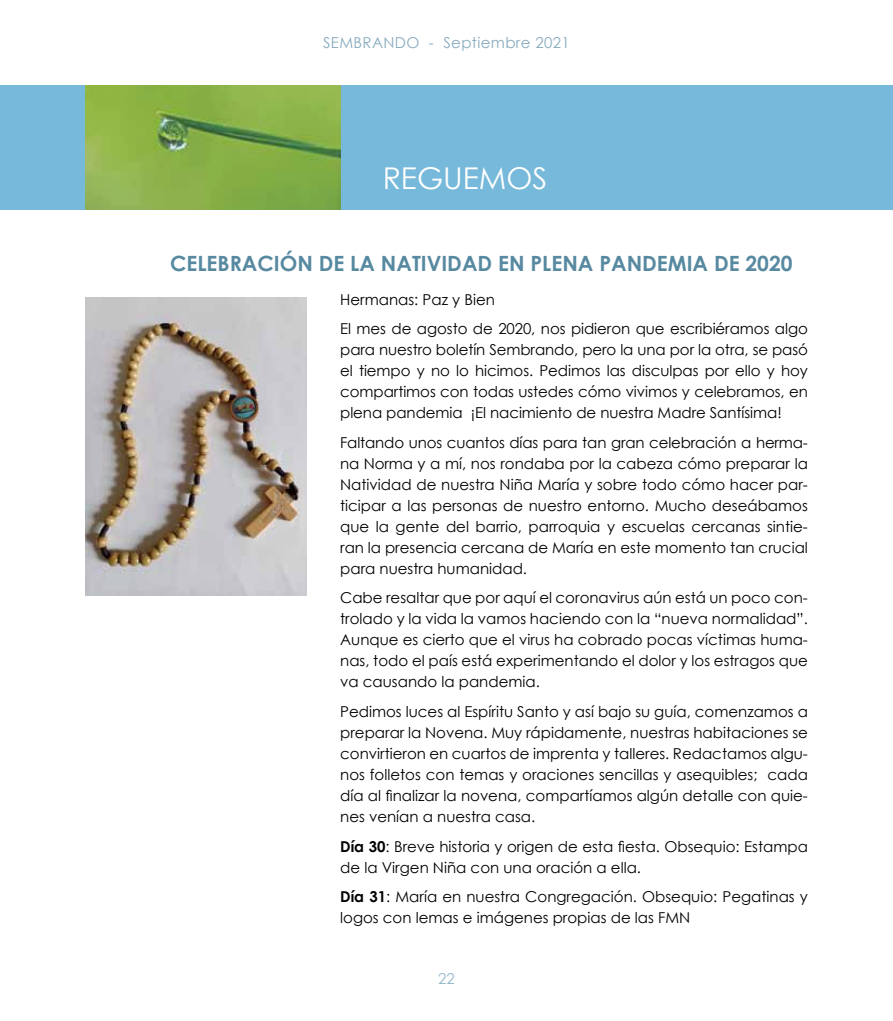
<style>
.page{position:relative;width:893px;height:1021px;background:#fff}
.page>*{position:absolute;margin:0;border:0;box-sizing:border-box;transform-origin:0 0}
.t1{font:30px "Century Gothic";color:#fff}
.t2{font:700 21px "Century Gothic";color:#5789a0}
.t3{font:15px/21px "Century Gothic";color:#000;text-align:justify}
.t4{font:15px "Century Gothic";letter-spacing:.025em;color:#87abbe}
.t5{font:15px "Century Gothic";color:#91b7cc}
.s1{font-weight:700}
</style>
<div class="page">
<div style="left:0;top:85px;width:893px;height:125px;background:#76b9da"></div>
<img style="left:85px;top:85px;width:255px;height:125px">
<img style="left:85px;top:298px;width:221px;height:297px">
<p class="t4" style="left:323px;top:32px;width:248px">SEMBRANDO - Septiembre 2021</p>
<h1 class="t1" style="left:383px;top:157px;width:166px">REGUEMOS</h1>
<h2 class="t2" style="left:170px;top:247px;width:624px">CELEBRACIÓN DE LA NATIVIDAD EN PLENA PANDEMIA DE 2020</h2>
<p class="t3" style="left:340px;top:284px;width:469px;line-height:29.5px">Hermanas: Paz y Bien<br>El mes de agosto de 2020, nos pidieron que escribiéramos algo</p>
<p class="t3" style="left:340px;top:339px;width:469px">para nuestro boletín Sembrando, pero la una por la otra, se pasó el tiempo y no lo hicimos. Pedimos las disculpas por ello y hoy compartimos con todas ustedes cómo vivimos y celebramos, en plena pandemia ¡El nacimiento de nuestra Madre Santísima!</p>
<p class="t3" style="left:340px;top:431px;width:469px">Faltando unos cuantos días para tan gran celebración a herma&shy;na Norma y a mí, nos rondaba por la cabeza cómo preparar la Natividad de nuestra Niña María y sobre todo cómo hacer par&shy;ticipar a las personas de nuestro entorno. Mucho deseábamos que la gente del barrio, parroquia y escuelas cercanas sintie&shy;ran la presencia cercana de María en este momento tan crucial para nuestra humanidad.</p>
<p class="t3" style="left:340px;top:587px;width:469px">Cabe resaltar que por aquí el coronavirus aún está un poco con&shy;trolado y la vida la vamos haciendo con la “nueva normalidad”.<br>Aunque es cierto que el virus ha cobrado pocas víctimas huma&shy;nas, todo el país está experimentando el dolor y los estragos que va causando la pandemia.</p>
<p class="t3" style="left:340px;top:700px;width:469px">Pedimos luces al Espíritu Santo y así bajo su guía, comenzamos a preparar la Novena. Muy rápidamente, nuestras habitaciones se convirtieron en cuartos de imprenta y talleres. Redactamos algu&shy;nos folletos con temas y oraciones sencillas y asequibles; cada día al finalizar la novena, compartíamos algún detalle con quie&shy;nes venían a nuestra casa.</p>
<p class="t3" style="left:340px;top:835px;width:469px"><span class="s1">Día 30</span>: Breve historia y origen de esta fiesta. Obsequio: Estampa de la Virgen Niña con una oración a ella.</p>
<p class="t3" style="left:340px;top:886px;width:469px"><span class="s1">Día 31</span>: María en nuestra Congregación. Obsequio: Pegatinas y logos con lemas e imágenes propias de las FMN</p>
<p class="t5" style="left:438px;top:968px;width:18px">22</p>
</div>
